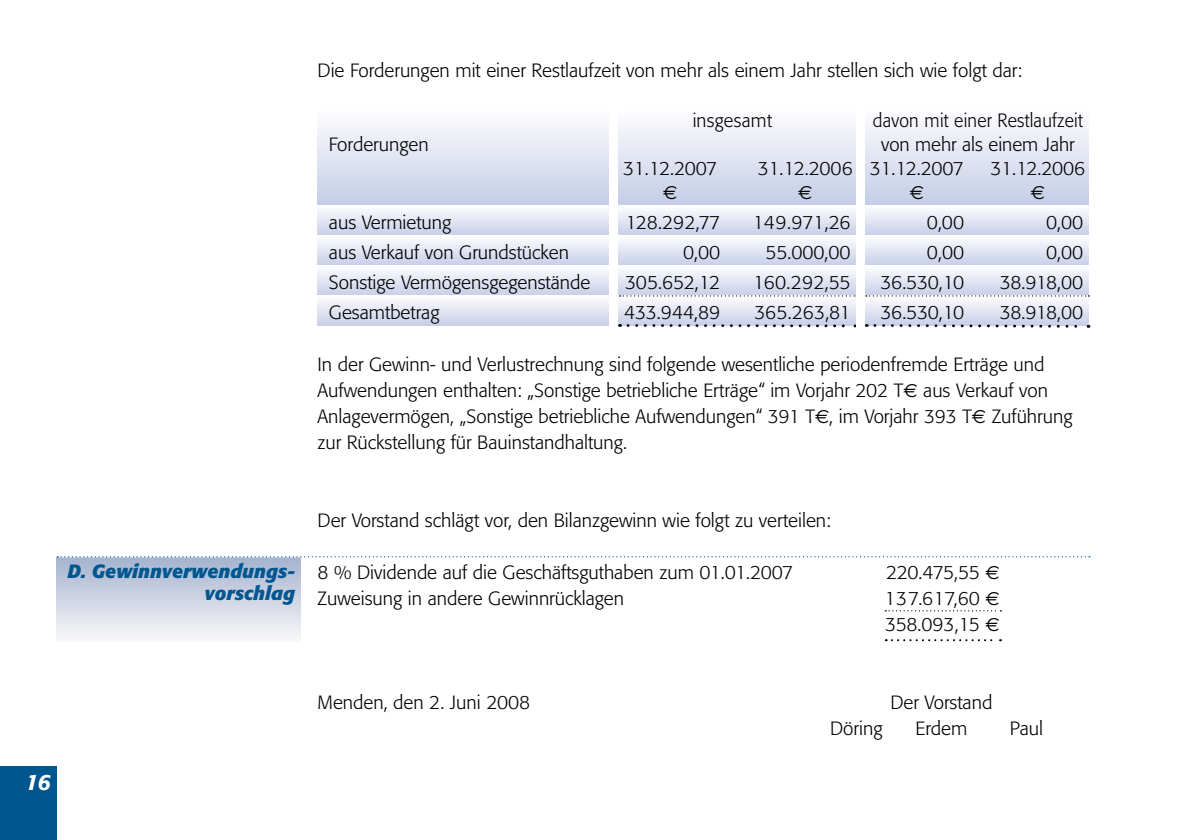
<style>
.page{position:relative;width:1191px;height:840px;background:#fff}
.page>*{position:absolute;margin:0;border:0;box-sizing:border-box;transform-origin:0 0}
.t1{font:italic 500 22px "Formata";color:#fff}
.t2{font:300 19px/26px "Formata";color:#000}
.t3{font:italic 700 19px/22px "Formata";color:#00578f;text-align:right}
.t4{font:300 19px "Formata";color:#000;scale:.93 1}
.t5{font:300 19px "Formata";letter-spacing:-.02em;color:#000}
.t6{font:19px "Euro Sans";color:#000}
.s1{font-family:"Euro Sans";font-weight:400}
</style>
<div class="page">
<div style="left:0;top:765px;width:57px;height:74px;background:#00578f"></div>
<div style="left:317px;top:109px;width:772px;height:97px;background:linear-gradient(to bottom,#fefeff,#c4cce6)"></div>
<div style="left:317px;top:206px;width:772px;height:30px;background:linear-gradient(to bottom,#fdfdfe,#c8d0e8)"></div>
<div style="left:317px;top:236px;width:772px;height:30px;background:linear-gradient(to bottom,#fdfdfe,#c8d0e8)"></div>
<div style="left:317px;top:266px;width:772px;height:30px;background:linear-gradient(to bottom,#fdfdfe,#c8d0e8)"></div>
<div style="left:57px;top:557px;width:243px;height:83px;background:linear-gradient(to bottom,#a5b2cf,#f7f7f8)"></div>
<svg style="left:57px;top:556px;width:1033px;height:1px"></svg>
<div style="left:317px;top:296px;width:772px;height:30px;background:linear-gradient(to bottom,#fefdff,#c7cfe7)"></div>
<svg style="left:866px;top:322px;width:223px;height:6px"></svg>
<svg style="left:628px;top:324px;width:228px;height:3px"></svg>
<svg style="left:885px;top:610px;width:116px;height:1px"></svg>
<svg style="left:885px;top:639px;width:116px;height:2px"></svg>
<svg style="left:619px;top:295px;width:237px;height:1px"></svg>
<svg style="left:866px;top:295px;width:223px;height:1px"></svg>
<div style="left:609px;top:103px;width:9px;height:224px;background:#fff"></div>
<div style="left:856px;top:106px;width:9px;height:225px;background:#fff"></div>
<p class="t2" style="left:317px;top:57px;width:706px">Die Forderungen mit einer Restlaufzeit von mehr als einem Jahr stellen sich wie folgt dar:</p>
<p class="t2" style="left:692px;top:107px;width:81px">insgesamt</p>
<p class="t4" style="left:872px;top:109px;width:227px">davon mit einer Restlaufzeit</p>
<p class="t2" style="left:329px;top:131px;width:101px">Forderungen</p>
<p class="t2" style="left:881px;top:131px;width:195px">von mehr als einem Jahr</p>
<p class="t2" style="left:623px;top:155px;width:96px">31.12.2007</p>
<p class="t5" style="left:758px;top:157px;width:208px">31.12.2006 31.12.2007</p>
<p class="t2" style="left:990px;top:155px;width:96px">31.12.2006</p>
<p class="t6" style="left:663px;top:181px;width:16px">€</p>
<p class="t6" style="left:798px;top:181px;width:16px">€</p>
<p class="t6" style="left:909px;top:181px;width:16px">€</p>
<p class="t6" style="left:1030px;top:181px;width:16px">€</p>
<p class="t2" style="left:329px;top:209px;width:124px">aus Vermietung</p>
<p class="t2" style="left:625px;top:209px;width:96px">128.292,77</p>
<p class="t2" style="left:753px;top:209px;width:99px">149.971,26</p>
<p class="t2" style="left:927px;top:209px;width:39px">0,00</p>
<p class="t2" style="left:1046px;top:209px;width:39px">0,00</p>
<p class="t2" style="left:329px;top:239px;width:242px">aus Verkauf von Grundstücken</p>
<p class="t2" style="left:683px;top:239px;width:39px">0,00</p>
<p class="t2" style="left:765px;top:239px;width:87px">55.000,00</p>
<p class="t2" style="left:927px;top:239px;width:39px">0,00</p>
<p class="t2" style="left:1046px;top:239px;width:39px">0,00</p>
<p class="t2" style="left:329px;top:269px;width:263px">Sonstige Vermögensgegenstände</p>
<p class="t2" style="left:625px;top:269px;width:96px">305.652,12</p>
<p class="t2" style="left:753px;top:269px;width:99px">160.292,55</p>
<p class="t2" style="left:880px;top:269px;width:85px">36.530,10</p>
<p class="t2" style="left:999px;top:269px;width:85px">38.918,00</p>
<p class="t2" style="left:329px;top:299px;width:112px">Gesamtbetrag</p>
<p class="t2" style="left:624px;top:299px;width:98px">433.944,89</p>
<p class="t2" style="left:754px;top:299px;width:98px">365.263,81</p>
<p class="t2" style="left:880px;top:299px;width:85px">36.530,10</p>
<p class="t2" style="left:999px;top:299px;width:85px">38.918,00</p>
<p class="t2" style="left:317px;top:351px;width:756px">In der Gewinn- und Verlustrechnung sind folgende wesentliche periodenfremde Erträge und Aufwendungen enthalten: „Sonstige betriebliche Erträge“ im Vorjahr 202 T<span class="s1">€</span> aus Verkauf von<br>An- lagevermögen, „Sonstige betriebliche Aufwendungen“ 391 T<span class="s1">€</span>, im Vorjahr 393 T<span class="s1">€</span> Zuführung zur Rückstellung für Bauinstandhaltung.</p>
<p class="t3" style="left:68px;top:560px;width:229px">D. Gewinnverwendungs&shy;vorschlag</p>
<p class="t2" style="left:317px;top:507px;width:515px">Der Vorstand schlägt vor, den Bilanzgewinn wie folgt zu verteilen:</p>
<p class="t2" style="left:317px;top:559px;width:477px">8 % Dividende auf die Geschäftsguthaben zum 01.01.2007</p>
<p class="t2" style="left:886px;top:559px;width:115px">220.475,55 <span class="s1">€</span></p>
<p class="t2" style="left:317px;top:585px;width:308px">Zuweisung in andere Gewinnrücklagen</p>
<p class="t2" style="left:884px;top:585px;width:117px">137.617,60 <span class="s1">€<br></span>358.093,15 <span class="s1">€</span></p>
<p class="t1" style="left:25px;top:768px;width:26px">16</p>
<p class="t2" style="left:317px;top:689px;width:214px">Menden, den 2. Juni 2008</p>
<p class="t2" style="left:890px;top:689px;width:103px">Der Vorstand</p>
<p class="t2" style="left:830px;top:715px;width:54px">Döring</p>
<p class="t2" style="left:915px;top:715px;width:53px">Erdem</p>
<p class="t2" style="left:1009px;top:715px;width:35px">Paul</p>
</div>
